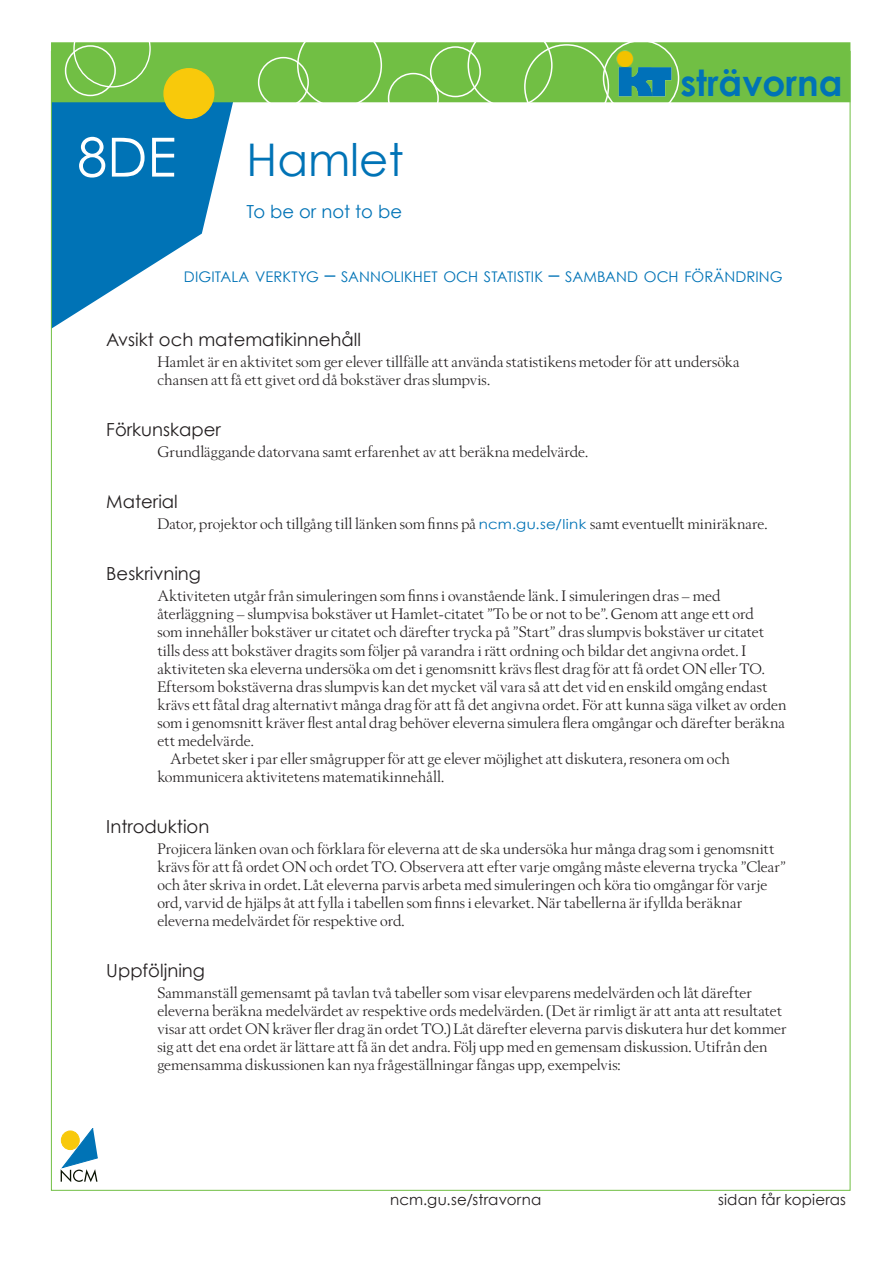
<style>
.page{position:relative;width:893px;height:1263px;background:#fff}
.page>*{position:absolute;margin:0;border:0;box-sizing:border-box;transform-origin:0 0}
.L-målkod{font:54px "Century Gothic";color:#fff}
.L-titel{font:45px "Century Gothic";color:#0073b6}
.t1{font:700 36px "Century Gothic";color:#0073b6}
.L-rubrik{font:18px "Century Gothic";color:#231f20}
.L-rubrik-2{font:18px "Century Gothic";color:#0073b6}
.L-bröd{font:15px/18px "Berling Nova Display Pro";color:#231f20}
.L-bröd-indrag{font:15px "Berling Nova Display Pro";color:#231f20}
.t2{font:15px "Century Gothic";letter-spacing:.015em;color:#231f20}
.L-måltext{font:14.7px "Century Gothic";letter-spacing:.005em;color:#0073b6}
.s1{font-size:21px}
.s2{font-family:"Century Gothic";font-size:13.5px;color:#0073b6}
</style>
<div class="page">
<svg style="left:61px;top:1128px;width:37px;height:54px"></svg>
<svg style="left:53px;top:102px;width:181px;height:226px"></svg>
<div style="left:51px;top:42px;width:799px;height:60px;background:#71bf44"></div>
<div style="left:73px;top:10px;width:78px;height:77px;border:1px solid #fff;border-radius:50%"></div>
<div style="left:65px;top:45px;width:51px;height:51px;border:2px solid #fff;border-radius:50%"></div>
<div style="left:258px;top:57px;width:51px;height:51px;border:2px solid #fff;border-radius:50%"></div>
<div style="left:297px;top:23px;width:85px;height:85px;border:2px solid #fff;border-radius:50%"></div>
<div style="left:388px;top:73px;width:51px;height:51px;border:2px solid #fff;border-radius:50%"></div>
<div style="left:430px;top:46px;width:51px;height:51px;border:2px solid #fff;border-radius:50%"></div>
<div style="left:468px;top:23px;width:85px;height:85px;border:2px solid #fff;border-radius:50%"></div>
<div style="left:524px;top:44px;width:85px;height:85px;border:2px solid #fff;border-radius:50%"></div>
<div style="left:603px;top:40px;width:76px;height:76px;border:2px solid #fff;border-radius:50%"></div>
<div style="left:164px;top:69px;width:50px;height:49px;background:#f8c90b;border-radius:50%"></div>
<div style="left:163px;top:68px;width:51px;height:51px;border:2px solid #f8c90b;border-radius:50%"></div>
<img style="left:613px;top:48px;width:63px;height:54px">
<p class="L-målkod" style="left:77px;top:124px;width:101px">8DE</p>
<p class="L-titel" style="left:247px;top:133px;width:159px">Hamlet</p>
<p class="L-rubrik-2" style="left:247px;top:200px;width:157px">To be or not to be</p>
<h3 class="t1" style="left:680px;top:60px;width:164px">strävorna</h3>
<p class="L-måltext" style="left:184px;top:267px;width:600px">DIGITALA VERKTYG <span class="s1">–</span> SANNOLIKHET OCH STATISTIK <span class="s1">–</span> SAMBAND OCH FÖRÄNDRING</p>
<p class="L-rubrik" style="left:106px;top:329px;width:256px">Avsikt och matematikinnehåll</p>
<p class="L-bröd" style="left:157px;top:353px;width:584px">Hamlet är en aktivitet som ger elever tillfälle att använda statistikens metoder för att undersöka chansen att få ett givet ord då bokstäver dras slumpvis.</p>
<p class="L-rubrik" style="left:106px;top:419px;width:116px">Förkunskaper</p>
<p class="L-bröd" style="left:157px;top:443px;width:432px">Grundläggande datorvana samt erfarenhet av att beräkna medelvärde.</p>
<p class="L-rubrik" style="left:106px;top:491px;width:73px">Material</p>
<p class="L-bröd" style="left:157px;top:515px;width:612px">Dator, projektor och tillgång till länken som finns på <span class="s2">ncm.gu.se/link</span> samt eventuellt miniräknare.</p>
<p class="L-rubrik" style="left:106px;top:563px;width:96px">Beskrivning</p>
<p class="L-bröd" style="left:157px;top:587px;width:631px">Aktiviteten utgår från simuleringen som finns i ovanstående länk. I simuleringen dras – med återläggning – slumpvisa bokstäver ut Hamlet-citatet ”To be or not to be”. Genom att ange ett ord<br>som innehåller bokstäver ur citatet och därefter trycka på ”Start” dras slumpvis bokstäver ur citatet tills dess att bokstäver dragits som följer på varandra i rätt ordning och bildar det angivna ordet. I aktiviteten ska eleverna undersöka om det i genomsnitt krävs flest drag för att få ordet ON eller TO.<br>Eftersom bokstäverna dras slumpvis kan det mycket väl vara så att det vid en enskild omgång endast krävs ett fåtal drag alternativt många drag för att få det angivna ordet. För att kunna säga vilket av orden som i genomsnitt kräver flest antal drag behöver eleverna simulera flera omgångar och därefter beräkna ett medelvärde.</p>
<p class="L-bröd-indrag" style="left:170px;top:749px;width:561px">Arbetet sker i par eller smågrupper för att ge elever möjlighet att diskutera, resonera om och</p>
<p class="L-bröd" style="left:157px;top:767px;width:288px">kommunicera aktivitetens matematikinnehåll.</p>
<p class="L-rubrik" style="left:106px;top:815px;width:105px">Introduktion</p>
<p class="L-bröd" style="left:157px;top:839px;width:630px">Projicera länken ovan och förklara för eleverna att de ska undersöka hur många drag som i genomsnitt krävs för att få ordet ON och ordet TO. Observera att efter varje omgång måste eleverna trycka ”Clear” och åter skriva in ordet. Låt eleverna parvis arbeta med simuleringen och köra tio omgångar för varje ord, varvid de hjälps åt att fylla i tabellen som finns i elevarket. När tabellerna är ifyllda beräknar eleverna medelvärdet för respektive ord.</p>
<p class="L-rubrik" style="left:106px;top:959px;width:100px">Uppföljning</p>
<p class="L-bröd" style="left:157px;top:983px;width:631px">Sammanställ gemensamt på tavlan två tabeller som visar elevparens medelvärden och låt därefter eleverna beräkna medelvärdet av respektive ords medelvärden. (Det är rimligt är att anta att resultatet visar att ordet ON kräver fler drag än ordet TO.) Låt därefter eleverna parvis diskutera hur det kommer sig att det ena ordet är lättare att få än det andra. Följ upp med en gemensam diskussion. Utifrån den gemensamma diskussionen kan nya frågeställningar fångas upp, exempelvis:</p>
<p class="t2" style="left:390px;top:1190px;width:153px">ncm.gu.se/stravorna</p>
<p class="t2" style="left:718px;top:1190px;width:130px">sidan får kopieras</p>
</div>
